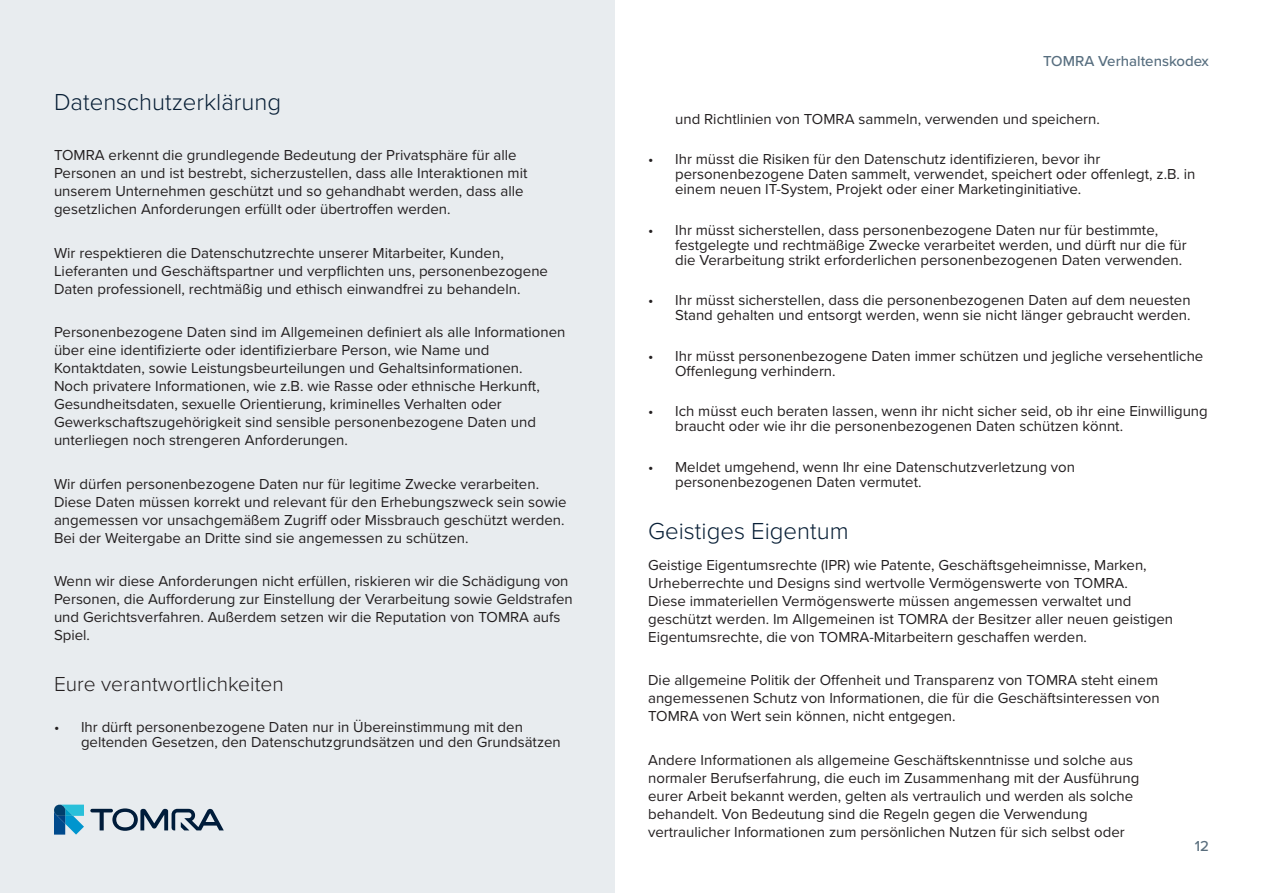
<style>
.page{position:relative;width:1263px;height:893px;background:#fff}
.page>*{position:absolute;margin:0;border:0;box-sizing:border-box;transform-origin:0 0}
.Sub_heading{font:300 24px "Proxima Nova";color:#081f36}
.t1{font:300 21px "Proxima Nova";color:#231f20}
.t2{font:15px/18px "Proxima Nova";color:#231f20}
.t3{font:500 15px "Proxima Nova";color:#576e7f}
.t4{font:500 15px "Proxima Nova";color:#596e7d}
</style>
<div class="page">
<div style="left:0;top:0;width:614px;height:893px;background:#e8ecef"></div>
<svg style="left:90px;top:808px;width:134px;height:23px"></svg>
<svg style="left:54px;top:805px;width:30px;height:30px"></svg>
<p class="Sub_heading" style="left:54px;top:84px;width:229px">Datenschutzerklärung</p>
<p class="t2" style="left:54px;top:146px;width:475px">TOMRA erkennt die grundlegende Bedeutung der Privatsphäre für alle Personen an und ist bestrebt, sicherzustellen, dass alle Interaktionen mit unserem Unternehmen geschützt und so gehandhabt werden, dass alle gesetzlichen Anforderungen erfüllt oder übertroffen werden.</p>
<p class="t2" style="left:54px;top:243px;width:495px">Wir respektieren die Datenschutzrechte unserer Mitarbeiter, Kunden,<br>Lieferanten und Geschäftspartner und verpflichten uns, personenbezogene<br>Daten professionell, rechtmäßig und ethisch einwandfrei zu behandeln.</p>
<p class="t2" style="left:54px;top:323px;width:513px">Personenbezogene Daten sind im Allgemeinen definiert als alle Informationen über eine identifizierte oder identifizierbare Person, wie Name und Kontaktdaten, sowie Leistungsbeurteilungen und Gehaltsinformationen.<br>Noch privatere Informationen, wie z.B. wie Rasse oder ethnische Herkunft, Gesundheitsdaten, sexuelle Orientierung, kriminelles Verhalten oder Gewerkschaftszugehörigkeit sind sensible personenbezogene Daten und unterliegen noch strengeren Anforderungen.</p>
<p class="t2" style="left:54px;top:474px;width:514px">Wir dürfen personenbezogene Daten nur für legitime Zwecke verarbeiten.<br>Diese Daten müssen korrekt und relevant für den Erhebungszweck sein sowie angemessen vor unsachgemäßem Zugriff oder Missbrauch geschützt werden.<br>Bei der Weitergabe an Dritte sind sie angemessen zu schützen.</p>
<p class="t2" style="left:54px;top:572px;width:520px">Wenn wir diese Anforderungen nicht erfüllen, riskieren wir die Schädigung von Personen, die Aufforderung zur Einstellung der Verarbeitung sowie Geldstrafen und Gerichtsverfahren. Außerdem setzen wir die Reputation von TOMRA aufs Spiel.</p>
<p class="t1" style="left:54px;top:668px;width:231px">Eure verantwortlichkeiten</p>
<p class="t2" style="left:81px;top:719px;width:481px;line-height:15px;text-indent:-27px">• Ihr dürft personenbezogene Daten nur in Übereinstimmung mit den geltenden Gesetzen, den Datenschutzgrundsätzen und den Grundsätzen</p>
<p class="t3" style="left:1043px;top:50px;width:167px">TOMRA Verhaltenskodex</p>
<p class="t2" style="left:675px;top:109px;width:426px">und Richtlinien von TOMRA sammeln, verwenden und speichern.</p>
<p class="t2" style="left:675px;top:151px;width:522px;line-height:15px;text-indent:-27px">• Ihr müsst die Risiken für den Datenschutz identifizieren, bevor ihr personenbezogene Daten sammelt, verwendet, speichert oder offenlegt, z.B. in einem neuen IT-System, Projekt oder einer Marketinginitiative.</p>
<p class="t2" style="left:675px;top:222px;width:513px;line-height:15px;text-indent:-27px">• Ihr müsst sicherstellen, dass personenbezogene Daten nur für bestimmte, festgelegte und rechtmäßige Zwecke verarbeitet werden, und dürft nur die für die Verarbeitung strikt erforderlichen personenbezogenen Daten verwenden.</p>
<p class="t2" style="left:648px;top:292px;width:544px;line-height:15px;text-align:right">• Ihr müsst sicherstellen, dass die personenbezogenen Daten auf dem neuesten<br>Stand gehalten und entsorgt werden, wenn sie nicht länger gebraucht werden.</p>
<p class="t2" style="left:675px;top:348px;width:530px;line-height:15px;text-indent:-27px">• Ihr müsst personenbezogene Daten immer schützen und jegliche versehentliche<br>Offenlegung verhindern.</p>
<p class="t2" style="left:675px;top:403px;width:534px;line-height:15px;text-indent:-27px">• Ich müsst euch beraten lassen, wenn ihr nicht sicher seid, ob ihr eine Einwilligung braucht oder wie ihr die personenbezogenen Daten schützen könnt.</p>
<p class="t2" style="left:675px;top:459px;width:401px;line-height:15px;text-indent:-27px">• Meldet umgehend, wenn Ihr eine Datenschutzverletzung von personenbezogenen Daten vermutet.</p>
<p class="Sub_heading" style="left:648px;top:514px;width:202px">Geistiges Eigentum</p>
<p class="t2" style="left:648px;top:555px;width:526px">Geistige Eigentumsrechte (IPR) wie Patente, Geschäftsgeheimnisse, Marken, Urheberrechte und Designs sind wertvolle Vermögenswerte von TOMRA.<br>Diese immateriellen Vermögenswerte müssen angemessen verwaltet und geschützt werden. Im Allgemeinen ist TOMRA der Besitzer aller neuen geistigen Eigentumsrechte, die von TOMRA-Mitarbeitern geschaffen werden.</p>
<p class="t2" style="left:648px;top:670px;width:513px;text-align:justify">Die allgemeine Politik der Offenheit und Transparenz von TOMRA steht einem angemessenen Schutz von Informationen, die für die Geschäftsinteressen von TOMRA von Wert sein können, nicht entgegen.</p>
<p class="t2" style="left:648px;top:750px;width:493px">Andere Informationen als allgemeine Geschäftskenntnisse und solche aus normaler Berufserfahrung, die euch im Zusammenhang mit der Ausführung eurer Arbeit bekannt werden, gelten als vertraulich und werden als solche behandelt. Von Bedeutung sind die Regeln gegen die Verwendung vertraulicher Informationen zum persönlichen Nutzen für sich selbst oder</p>
<p class="t4" style="left:1195px;top:835px;width:16px">12</p>
</div>
